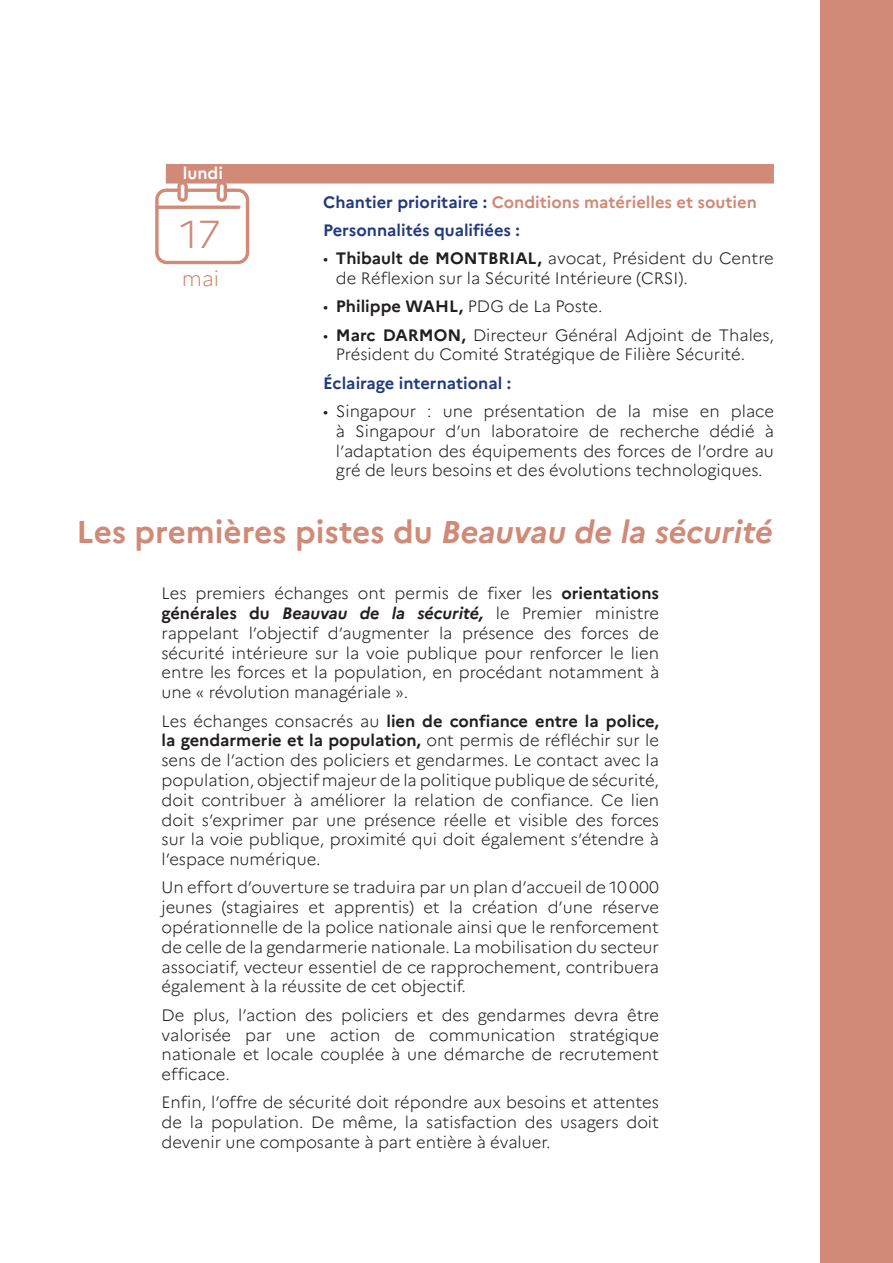
<style>
.page{position:relative;width:893px;height:1263px;background:#fff}
.page>*{position:absolute;margin:0;border:0;box-sizing:border-box;transform-origin:0 0}
.date{font:300 39px "Marianne";color:#d08a77}
.Titre{font:700 31.5px "Marianne";color:#d08a77}
.date-2{font:300 21px "Marianne";color:#d08a77}
.Texte{font:300 16.5px/19.8px "Marianne";color:#231f20;text-align:justify}
.texte{font:700 16.5px "Marianne";color:#d08a77}
.sous-titre{font:700 16.5px "Marianne";color:#233b7d}
.filet_date{font:700 16.5px "Marianne";color:#fff}
.s1{color:#233b7d}
.s2{font-weight:700}
.s3{font-style:italic}
.s4{font-weight:700;font-style:italic}
</style>
<div class="page">
<div style="left:821px;top:0;width:72px;height:1263px;background:#d08a77"></div>
<svg style="left:155px;top:181px;width:94px;height:83px"></svg>
<div style="left:166px;top:164px;width:608px;height:20px;background:#d08a77"></div>
<p class="filet_date" style="left:183px;top:163px;width:42px">lundi</p>
<p class="texte" style="left:323px;top:192px;width:435px"><span class="s1">Chantier prioritaire :</span> Conditions matérielles et soutien</p>
<p class="sous-titre" style="left:323px;top:220px;width:198px">Personnalités qualifiées :</p>
<p class="Texte" style="left:336px;top:248px;width:439px;text-indent:-13px">• <span class="s2">Thibault de MONTBRIAL,</span> avocat, Président du Centre de Réflexion sur la Sécurité Intérieure (CRSI).</p>
<p class="Texte" style="left:323px;top:296px;width:281px">• <span class="s2">Philippe WAHL,</span> PDG de La Poste.</p>
<p class="Texte" style="left:336px;top:325px;width:439px;text-indent:-13px">• <span class="s2">Marc DARMON,</span> Directeur Général Adjoint de Thales,<br>Président du Comité Stratégique de Filière Sécurité.</p>
<p class="sous-titre" style="left:323px;top:373px;width:190px">Éclairage international :</p>
<p class="Texte" style="left:336px;top:401px;width:439px;text-indent:-13px">• Singapour : une présentation de la mise en place à Singapour d’un laboratoire de recherche dédié à l’adaptation des équipements des forces de l’ordre au gré de leurs besoins et des évolutions technologiques.</p>
<p class="Titre" style="left:77px;top:512px;width:698px">Les premières pistes du <span class="s3">Beauvau de la sécurité</span></p>
<p class="Texte" style="left:162px;top:583px;width:499px">Les premiers échanges ont permis de fixer les <span class="s2">orientations générales du</span> <span class="s4">Beauvau de la sécurité,</span> le Premier ministre rappelant l’objectif d’augmenter la présence des forces de sécurité intérieure sur la voie publique pour renforcer le lien entre les forces et la population, en procédant notamment à une « révolution managériale ».</p>
<p class="Texte" style="left:162px;top:711px;width:499px">Les échanges consacrés au <span class="s2">lien de confiance entre la police, la gendarmerie et la population,</span> ont permis de réfléchir sur le sens de l’action des policiers et gendarmes. Le contact avec la population, objectif majeur de la politique publique de sécurité, doit contribuer à améliorer la relation de confiance. Ce lien doit s’exprimer par une présence réelle et visible des forces sur la voie publique, proximité qui doit également s’étendre à l’espace numérique.</p>
<p class="Texte" style="left:162px;top:878px;width:499px">Un effort d’ouverture se traduira par un plan d’accueil de 10000 jeunes (stagiaires et apprentis) et la création d’une réserve opérationnelle de la police nationale ainsi que le renforcement de celle de la gendarmerie nationale. La mobilisation du secteur associatif, vecteur essentiel de ce rapprochement, contribuera également à la réussite de cet objectif.</p>
<p class="Texte" style="left:162px;top:1005px;width:499px">De plus, l’action des policiers et des gendarmes devra être valorisée par une action de communication stratégique nationale et locale couplée à une démarche de recrutement efficace.</p>
<p class="Texte" style="left:162px;top:1093px;width:499px">Enfin, l’offre de sécurité doit répondre aux besoins et attentes de la population. De même, la satisfaction des usagers doit devenir une composante à part entière à évaluer.</p>
<p class="date" style="left:180px;top:210px;width:42px">17</p>
<p class="date-2" style="left:182px;top:266px;width:39px">mai</p>
</div>
